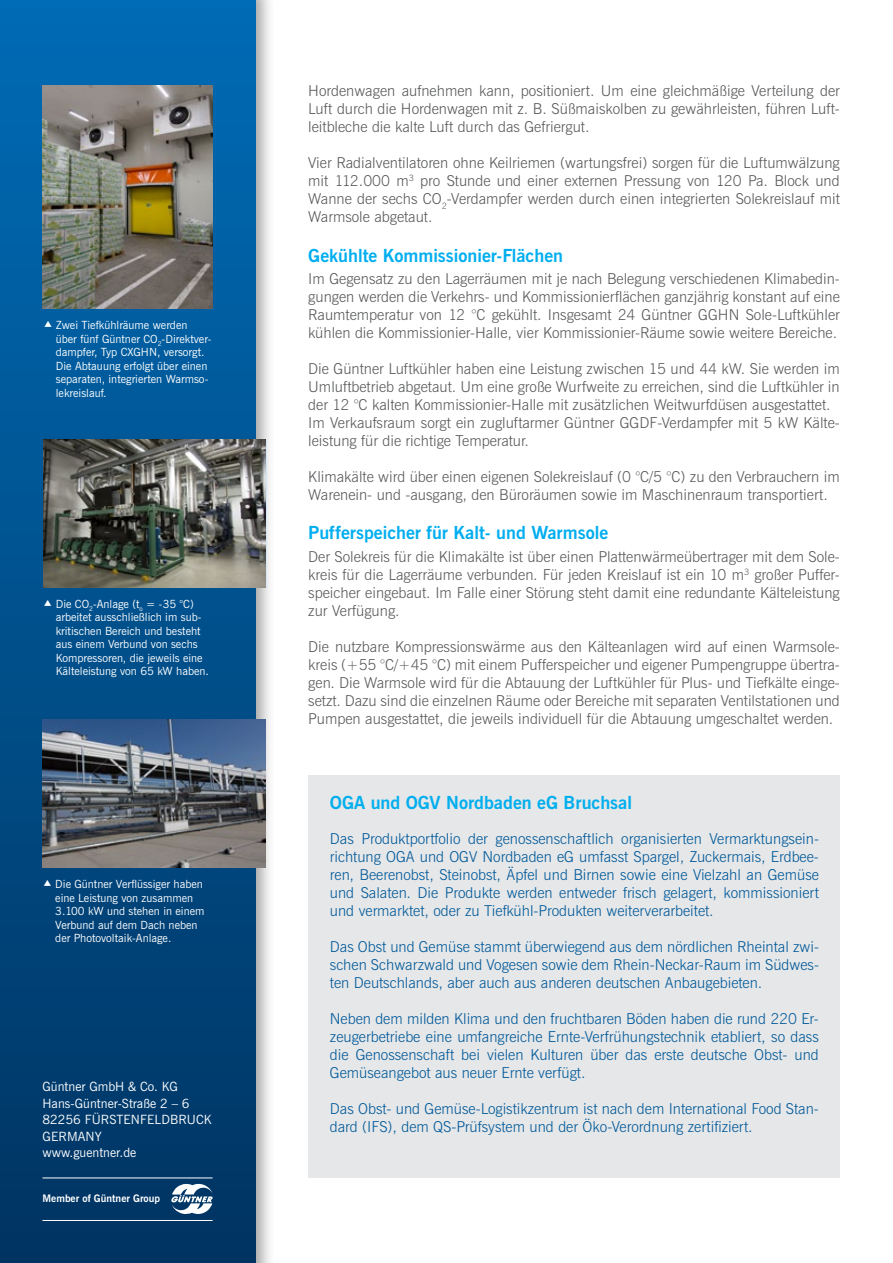
<style>
.page{position:relative;width:893px;height:1263px;background:#fff}
.page>*{position:absolute;margin:0;border:0;box-sizing:border-box;transform-origin:0 0}
.t1{font:700 18px "News Gothic";color:#00aeef}
.t2{font:300 15px/18px "News Gothic L";color:#58595b;text-align:justify}
.t3{font:300 15px/18px "News Gothic L";color:#00599a;text-align:justify}
.t4{font:12.75px/16.5px "News Gothic";color:#fff}
.t5{font:11.25px/13.5px "News Gothic";color:#fff}
.t6{font:700 10.35px "News Gothic";color:#fff}
</style>
<div class="page">
<div style="left:0;top:0;width:276px;height:1263px;background:#000;opacity:.38"></div>
<div style="left:0;top:0;width:255px;height:1263px;background:linear-gradient(to bottom,#026cb5,#013462)"></div>
<svg style="left:171px;top:1184px;width:42px;height:30px"></svg>
<hr style="left:43px;top:1220px;width:170px;height:1px;background:#fff">
<hr style="left:43px;top:1177px;width:170px;height:1px;background:#fff">
<img style="left:43px;top:719px;width:223px;height:149px">
<img style="left:43px;top:439px;width:223px;height:149px">
<img style="left:43px;top:85px;width:170px;height:224px">
<div style="left:309px;top:775px;width:531px;height:402px;background:#e6e7e8"></div>
<svg style="left:45px;top:321px;width:7px;height:6px"></svg>
<svg style="left:44px;top:880px;width:7px;height:6px"></svg>
<svg style="left:44px;top:599px;width:7px;height:7px"></svg>
<p class="t5" style="left:56px;top:319px;width:157px">Zwei Tiefkühlräume werden<br>über fünf Güntner CO<sub>2</sub>-Direktver&shy;dampfer, Typ CXGHN, versorgt.<br>Die Abtauung erfolgt über einen separaten, integrierten Warmso&shy;lekreislauf.</p>
<p class="t5" style="left:56px;top:597px;width:155px">Die CO<sub>2</sub>-Anlage (t<sub>o</sub> = -35 °C) arbeitet ausschließlich im sub&shy;kritischen Bereich und besteht aus einem Verbund von sechs<br>Kompressoren, die jeweils eine<br>Kälteleistung von 65 kW haben.</p>
<p class="t5" style="left:55px;top:877px;width:151px">Die Güntner Verflüssiger haben eine Leistung von zusammen<br>3.100 kW und stehen in einem<br>Verbund auf dem Dach neben der Photovoltaik-Anlage.</p>
<p class="t4" style="left:43px;top:1079px;width:171px">Güntner GmbH &amp; Co. KG<br>Hans-Güntner-Straße 2 – 6<br>82256 FÜRSTENFELDBRUCK<br>GERMANY<br>www.guentner.de</p>
<p class="t6" style="left:43px;top:1192px;width:119px">Member of Güntner Group</p>
<p class="t2" style="left:308px;top:82px;width:533px">Hordenwagen aufnehmen kann, positioniert. Um eine gleichmäßige Verteilung der Luft durch die Hordenwagen mit z. B. Süßmaiskolben zu gewährleisten, führen Luft&shy;leitbleche die kalte Luft durch das Gefriergut.</p>
<p class="t2" style="left:308px;top:154px;width:533px">Vier Radialventilatoren ohne Keilriemen (wartungsfrei) sorgen für die Luftumwälzung mit 112.000 m<sup>3</sup> pro Stunde und einer externen Pressung von 120 Pa. Block und Wanne der sechs CO<sub>2</sub>-Verdampfer werden durch einen integrierten Solekreislauf mit Warmsole abgetaut.</p>
<p class="t1" style="left:308px;top:243px;width:256px">Gekühlte Kommissionier-Flächen</p>
<p class="t2" style="left:308px;top:270px;width:533px">Im Gegensatz zu den Lagerräumen mit je nach Belegung verschiedenen Klimabedin&shy;gungen werden die Verkehrs- und Kommissionierflächen ganzjährig konstant auf eine Raumtemperatur von 12 °C gekühlt. Insgesamt 24 Güntner GGHN Sole-Luftkühler kühlen die Kommissionier-Halle, vier Kommissionier-Räume sowie weitere Bereiche.</p>
<p class="t2" style="left:308px;top:360px;width:533px;text-align:left">Die Güntner Luftkühler haben eine Leistung zwischen 15 und 44 kW. Sie werden im Umluftbetrieb abgetaut. Um eine große Wurfweite zu erreichen, sind die Luftkühler in der 12 °C kalten Kommissionier-Halle mit zusätzlichen Weitwurfdüsen ausgestattet.<br>Im Verkaufsraum sorgt ein zugluftarmer Güntner GGDF-Verdampfer mit 5 kW Kälte&shy;leistung für die richtige Temperatur.</p>
<p class="t2" style="left:308px;top:468px;width:533px">Klimakälte wird über einen eigenen Solekreislauf (0 °C/5 °C) zu den Verbrauchern im<br>Warenein- und -ausgang, den Büroräumen sowie im Maschinenraum transportiert.</p>
<p class="t1" style="left:308px;top:521px;width:301px">Pufferspeicher für Kalt- und Warmsole</p>
<p class="t2" style="left:308px;top:547px;width:533px">Der Solekreis für die Klimakälte ist über einen Plattenwärmeübertrager mit dem Sole&shy;kreis für die Lagerräume verbunden. Für jeden Kreislauf ist ein 10 m<sup>3</sup> großer Puffer&shy;speicher eingebaut. Im Falle einer Störung steht damit eine redundante Kälteleistung zur Verfügung.</p>
<p class="t2" style="left:308px;top:637px;width:533px">Die nutzbare Kompressionswärme aus den Kälteanlagen wird auf einen Warmsole&shy;kreis (+55 °C/+45 °C) mit einem Pufferspeicher und eigener Pumpengruppe übertra&shy;gen. Die Warmsole wird für die Abtauung der Luftkühler für Plus- und Tiefkälte einge&shy;setzt. Dazu sind die einzelnen Räume oder Bereiche mit separaten Ventilstationen und Pumpen ausgestattet, die jeweils individuell für die Abtauung umgeschaltet werden.</p>
<p class="t1" style="left:330px;top:791px;width:304px">OGA und OGV Nordbaden eG Bruchsal</p>
<p class="t3" style="left:330px;top:830px;width:491px">Das Produktportfolio der genossenschaftlich organisierten Vermarktungsein&shy;richtung OGA und OGV Nordbaden eG umfasst Spargel, Zuckermais, Erdbee&shy;ren, Beerenobst, Steinobst, Äpfel und Birnen sowie eine Vielzahl an Gemüse und Salaten. Die Produkte werden entweder frisch gelagert, kommissioniert und vermarktet, oder zu Tiefkühl-Produkten weiterverarbeitet.</p>
<p class="t3" style="left:330px;top:938px;width:491px">Das Obst und Gemüse stammt überwiegend aus dem nördlichen Rheintal zwi&shy;schen Schwarzwald und Vogesen sowie dem Rhein-Neckar-Raum im Südwes&shy;ten Deutschlands, aber auch aus anderen deutschen Anbaugebieten.</p>
<p class="t3" style="left:330px;top:1010px;width:490px">Neben dem milden Klima und den fruchtbaren Böden haben die rund 220 Er&shy;zeugerbetriebe eine umfangreiche Ernte-Verfrühungstechnik etabliert, so dass die Genossenschaft bei vielen Kulturen über das erste deutsche Obst- und Gemüseangebot aus neuer Ernte verfügt.</p>
<p class="t3" style="left:330px;top:1100px;width:490px">Das Obst- und Gemüse-Logistikzentrum ist nach dem International Food Stan&shy;dard (IFS), dem QS-Prüfsystem und der Öko-Verordnung zertifiziert.</p>
</div>
